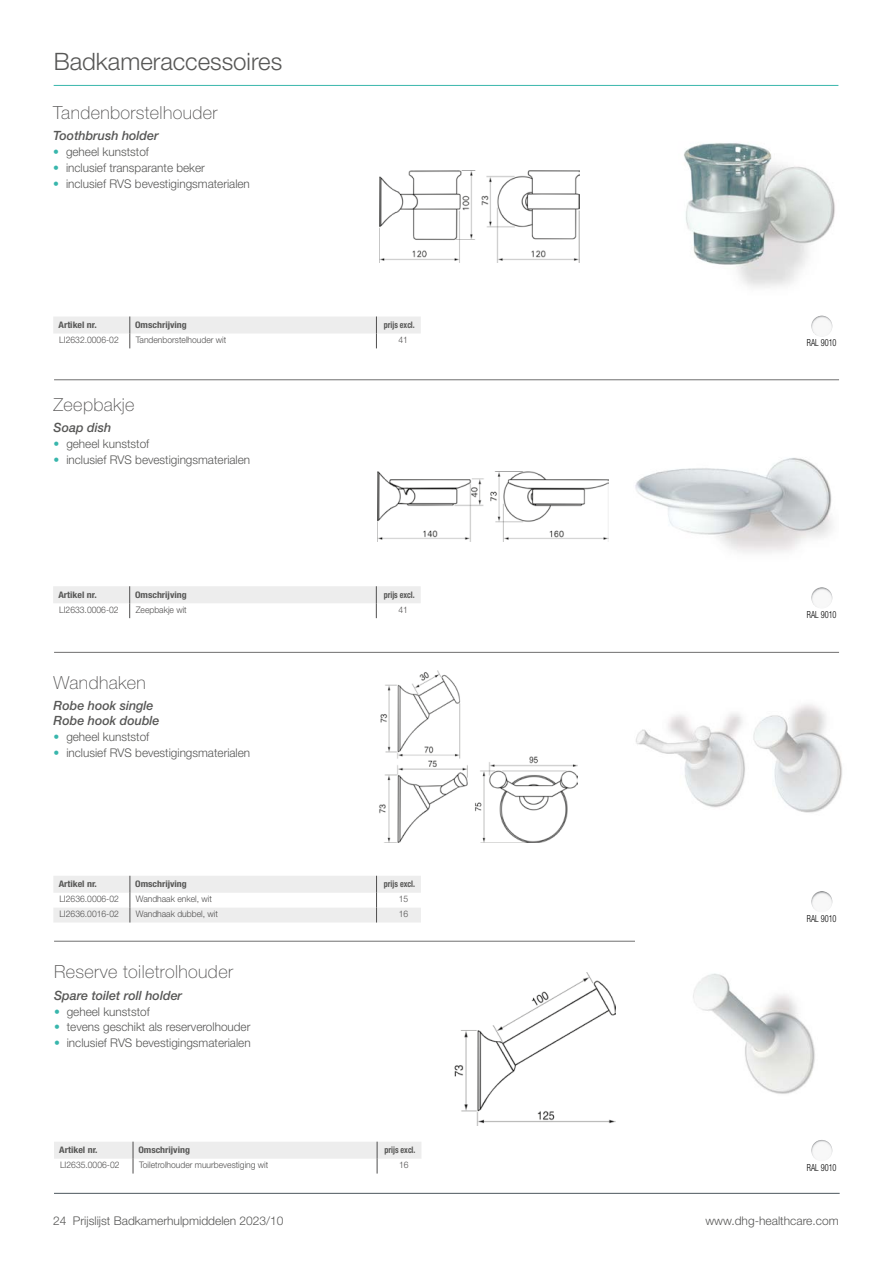
<style>
.page{position:relative;width:893px;height:1263px;background:#fff}
.page>*{position:absolute;margin:0;border:0;box-sizing:border-box;transform-origin:0 0}
.t1{font:300 24px "Helvetica Neue LT Std";color:#575756}
.t2{font:100 18px "Helvetica Neue LT Std";letter-spacing:.02em;color:#504f4f}
.t3{font:italic 500 12.75px/15px "Helvetica Neue LT Std";color:#575756}
.t4{font:300 12px "Helvetica Neue LT Std";color:#575756}
.t5{font:300 condensed 9.75px "Helvetica Neue LT Std";color:#000;scale:.85 1}
.t6{font:300 9px "Helvetica Neue LT Std";color:#504f4f;scale:.95 1}
.t7{font:700 condensed 9px "Helvetica Neue LT Std";color:#575756;scale:1.1 1}
.t8{font:700 condensed 9px "Helvetica Neue LT Std";color:#575756;scale:.9 1}
.s1{color:#38b6ac}
</style>
<div class="page">
<hr style="left:54px;top:85px;width:784px;height:1px;background:#38b6ac">
<img style="left:684px;top:143px;width:151px;height:145px">
<hr style="left:54px;top:379px;width:785px;height:1px;background:#706f6f">
<img style="left:379px;top:171px;width:200px;height:92px">
<img style="left:811px;top:316px;width:21px;height:21px;border-radius:11px">
<svg style="left:53px;top:316px;width:368px;height:32px"></svg>
<img style="left:635px;top:458px;width:197px;height:95px">
<hr style="left:54px;top:652px;width:785px;height:1px;background:#706f6f">
<img style="left:378px;top:472px;width:230px;height:69px">
<img style="left:811px;top:587px;width:21px;height:21px;border-radius:11px">
<svg style="left:53px;top:586px;width:368px;height:32px"></svg>
<img style="left:636px;top:704px;width:206px;height:109px">
<hr style="left:54px;top:941px;width:785px;height:1px;background:#706f6f">
<img style="left:379px;top:671px;width:199px;height:172px">
<img style="left:811px;top:891px;width:21px;height:21px;border-radius:11px">
<svg style="left:53px;top:876px;width:368px;height:46px"></svg>
<hr style="left:54px;top:1193px;width:786px;height:1px;background:#4c575d">
<img style="left:635px;top:941px;width:204px;height:214px">
<img style="left:454px;top:973px;width:162px;height:152px">
<img style="left:811px;top:1140px;width:21px;height:21px;border-radius:11px">
<svg style="left:54px;top:1142px;width:367px;height:31px"></svg>
<h1 class="t1" style="left:54px;top:47px;width:230px">Badkameraccessoires</h1>
<h2 class="t2" style="left:53px;top:102px;width:166px">Tandenborstelhouder</h2>
<p class="t3" style="left:53px;top:128px;width:107px">Toothbrush holder</p>
<p class="t4" style="left:53px;top:145px;width:97px"><span class="s1">•</span> geheel kunststof</p>
<p class="t4" style="left:53px;top:160px;width:153px"><span class="s1">•</span> inclusief transparante beker</p>
<p class="t4" style="left:53px;top:176px;width:198px"><span class="s1">•</span> inclusief RVS bevestigingsmaterialen</p>
<p class="t7" style="left:59px;top:320px;width:36px">Artikel nr.</p>
<p class="t7" style="left:135px;top:320px;width:48px">Omschrijving</p>
<p class="t8" style="left:384px;top:320px;width:36px">prijs excl.</p>
<p class="t6" style="left:59px;top:334px;width:64px">LI2632.0006-02</p>
<p class="t6" style="left:136px;top:334px;width:97px">Tandenborstelhouder wit</p>
<p class="t6" style="left:399px;top:334px;width:12px">41</p>
<h2 class="t2" style="left:54px;top:394px;width:82px">Zeepbakje</h2>
<p class="t3" style="left:54px;top:420px;width:59px">Soap dish</p>
<p class="t4" style="left:54px;top:436px;width:97px"><span class="s1">•</span> geheel kunststof</p>
<p class="t4" style="left:54px;top:452px;width:198px"><span class="s1">•</span> inclusief RVS bevestigingsmaterialen</p>
<p class="t7" style="left:58px;top:589px;width:36px">Artikel nr.</p>
<p class="t7" style="left:135px;top:589px;width:48px">Omschrijving</p>
<p class="t8" style="left:384px;top:589px;width:36px">prijs excl.</p>
<p class="t6" style="left:59px;top:604px;width:64px">LI2633.0006-02</p>
<p class="t6" style="left:136px;top:604px;width:55px">Zeepbakje wit</p>
<p class="t6" style="left:398px;top:604px;width:12px">41</p>
<h2 class="t2" style="left:54px;top:672px;width:94px">Wandhaken</h2>
<p class="t3" style="left:54px;top:698px;width:108px">Robe hook single<br>Robe hook double</p>
<p class="t4" style="left:54px;top:730px;width:97px"><span class="s1">•</span> geheel kunststof</p>
<p class="t4" style="left:54px;top:745px;width:198px"><span class="s1">•</span> inclusief RVS bevestigingsmaterialen</p>
<p class="t7" style="left:59px;top:879px;width:36px">Artikel nr.</p>
<p class="t7" style="left:135px;top:879px;width:48px">Omschrijving</p>
<p class="t8" style="left:384px;top:879px;width:36px">prijs excl.</p>
<p class="t6" style="left:59px;top:894px;width:64px">LI2636.0006-02</p>
<p class="t6" style="left:136px;top:894px;width:82px">Wandhaak enkel, wit</p>
<p class="t6" style="left:399px;top:894px;width:12px">15</p>
<p class="t6" style="left:59px;top:908px;width:64px">LI2636.0016-02</p>
<p class="t6" style="left:136px;top:908px;width:88px">Wandhaak dubbel, wit</p>
<p class="t6" style="left:399px;top:908px;width:12px">16</p>
<h2 class="t2" style="left:54px;top:962px;width:181px">Reserve toiletrolhouder</h2>
<p class="t3" style="left:54px;top:988px;width:130px">Spare toilet roll holder</p>
<p class="t4" style="left:54px;top:1004px;width:97px"><span class="s1">•</span> geheel kunststof</p>
<p class="t4" style="left:54px;top:1020px;width:198px"><span class="s1">•</span> tevens geschikt als reserverolhouder</p>
<p class="t4" style="left:54px;top:1035px;width:198px"><span class="s1">•</span> inclusief RVS bevestigingsmaterialen</p>
<p class="t7" style="left:59px;top:1145px;width:36px">Artikel nr.</p>
<p class="t7" style="left:138px;top:1145px;width:48px">Omschrijving</p>
<p class="t8" style="left:384px;top:1145px;width:36px">prijs excl.</p>
<p class="t6" style="left:60px;top:1159px;width:64px">LI2635.0006-02</p>
<p class="t6" style="left:139px;top:1159px;width:138px">Toiletrolhouder muurbevestiging wit</p>
<p class="t6" style="left:399px;top:1159px;width:12px">16</p>
<p class="t5" style="left:807px;top:337px;width:36px">RAL 9010</p>
<p class="t5" style="left:807px;top:609px;width:36px">RAL 9010</p>
<p class="t5" style="left:807px;top:913px;width:36px">RAL 9010</p>
<p class="t5" style="left:807px;top:1161px;width:36px">RAL 9010</p>
<p class="t4" style="left:53px;top:1213px;width:232px">24 Prijslijst Badkamerhulpmiddelen 2023/10</p>
<p class="t4" style="left:705px;top:1213px;width:135px">www.dhg-healthcare.com</p>
</div>
